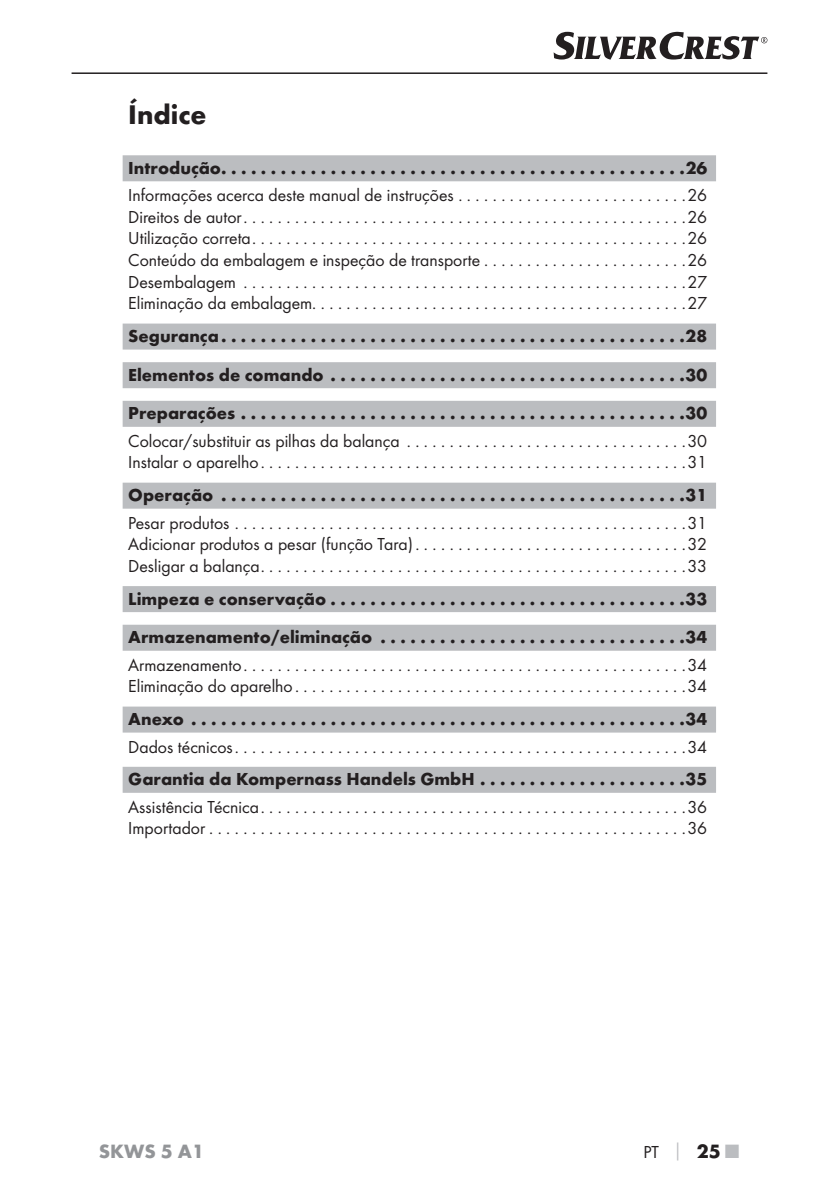
<style>
.page{position:relative;width:839px;height:1190px;background:#fff}
.page>*{position:absolute;margin:0;border:0;box-sizing:border-box;transform-origin:0 0}
.t1{font:700 28px "Futura";color:#231f20}
.t2{font:700 20px "Futura";color:#939598}
.t3{font:18px/21.6px "Futura Boo";color:#231f20}
.t4{font:700 18px/38.6px "Futura";color:#231f20;text-align:justify}
.s1{font-family:"Futura";font-weight:700;color:#bbbdc0}
.s2{font-family:"Futura";font-weight:700;font-size:20px}
.s3{font-family:"Futura";font-weight:700;font-size:20px;color:#bbbdc0}
</style>
<div class="page">
<hr style="left:71px;top:72px;width:696px;height:2px;background:#231f20">
<svg style="left:553px;top:32px;width:214px;height:28px"></svg>
<div style="left:123px;top:155px;width:592px;height:26px;background:#bbbdc0"></div>
<div style="left:123px;top:323px;width:592px;height:26px;background:#bbbdc0"></div>
<div style="left:123px;top:362px;width:592px;height:26px;background:#bbbdc0"></div>
<div style="left:123px;top:401px;width:592px;height:26px;background:#bbbdc0"></div>
<div style="left:123px;top:482px;width:592px;height:26px;background:#bbbdc0"></div>
<div style="left:123px;top:586px;width:592px;height:26px;background:#bbbdc0"></div>
<div style="left:123px;top:624px;width:592px;height:26px;background:#bbbdc0"></div>
<div style="left:123px;top:706px;width:592px;height:26px;background:#bbbdc0"></div>
<div style="left:123px;top:766px;width:592px;height:26px;background:#bbbdc0"></div>
<h1 class="t1" style="left:128px;top:103px;width:80px">Índice</h1>
<p class="t4" style="left:128px;top:150px;width:580px">Introdução. . . . . . . . . . . . . . . . . . . . . . . . . . . . . . . . . . . . . . . . . . . . . . .26</p>
<p class="t3" style="left:128px;top:185px;width:580px;text-align:justify">Informações acerca deste manual de instruções . . . . . . . . . . . . . . . . . . . . . . . . . . .26<br>Direitos de autor ....................................................26<br>Utilização correta ...................................................26<br>Conteúdo da embalagem e inspeção de transporte . . . . . . . . . . . . . . . . . . . . . . . .26<br>Desembalagem ....................................................27<br>Eliminação da embalagem. . . . . . . . . . . . . . . . . . . . . . . . . . . . . . . . . . . . . . . . . . . .27</p>
<p class="t4" style="left:128px;top:318px;width:580px">Segurança ...............................................28<br>Elementos de comando ....................................30<br>Preparações .............................................30</p>
<p class="t3" style="left:128px;top:431px;width:580px">Colocar/substituir as pilhas da balança .................................30<br>Instalar o aparelho ..................................................31</p>
<p class="t4" style="left:128px;top:477px;width:580px">Operação ...............................................31</p>
<p class="t3" style="left:128px;top:513px;width:580px;text-align:justify">Pesar produtos .....................................................31<br>Adicionar produtos a pesar (função Tara) ................................32<br>Desligar a balança ..................................................33</p>
<p class="t4" style="left:128px;top:581px;width:580px">Limpeza e conservação....................................33<br>Armazenamento/eliminação ...............................34</p>
<p class="t3" style="left:128px;top:655px;width:580px">Armazenamento ....................................................34<br>Eliminação do aparelho ..............................................34</p>
<p class="t4" style="left:128px;top:701px;width:580px">Anexo ..................................................34</p>
<p class="t3" style="left:128px;top:736px;width:580px">Dados técnicos .....................................................34</p>
<p class="t4" style="left:128px;top:761px;width:580px">Garantia da Kompernass Handels GmbH . . . . . . . . . . . . . . . . . . . . .35</p>
<p class="t3" style="left:128px;top:797px;width:580px">Assistência Técnica ..................................................36<br>Importador ........................................................36</p>
<p class="t2" style="left:99px;top:1143px;width:107px">SKWS 5 A1</p>
<p class="t3" style="left:643px;top:1141px;width:97px">PT <span class="s1">│</span> <span class="s2">25</span> <span class="s3">■</span></p>
</div>
